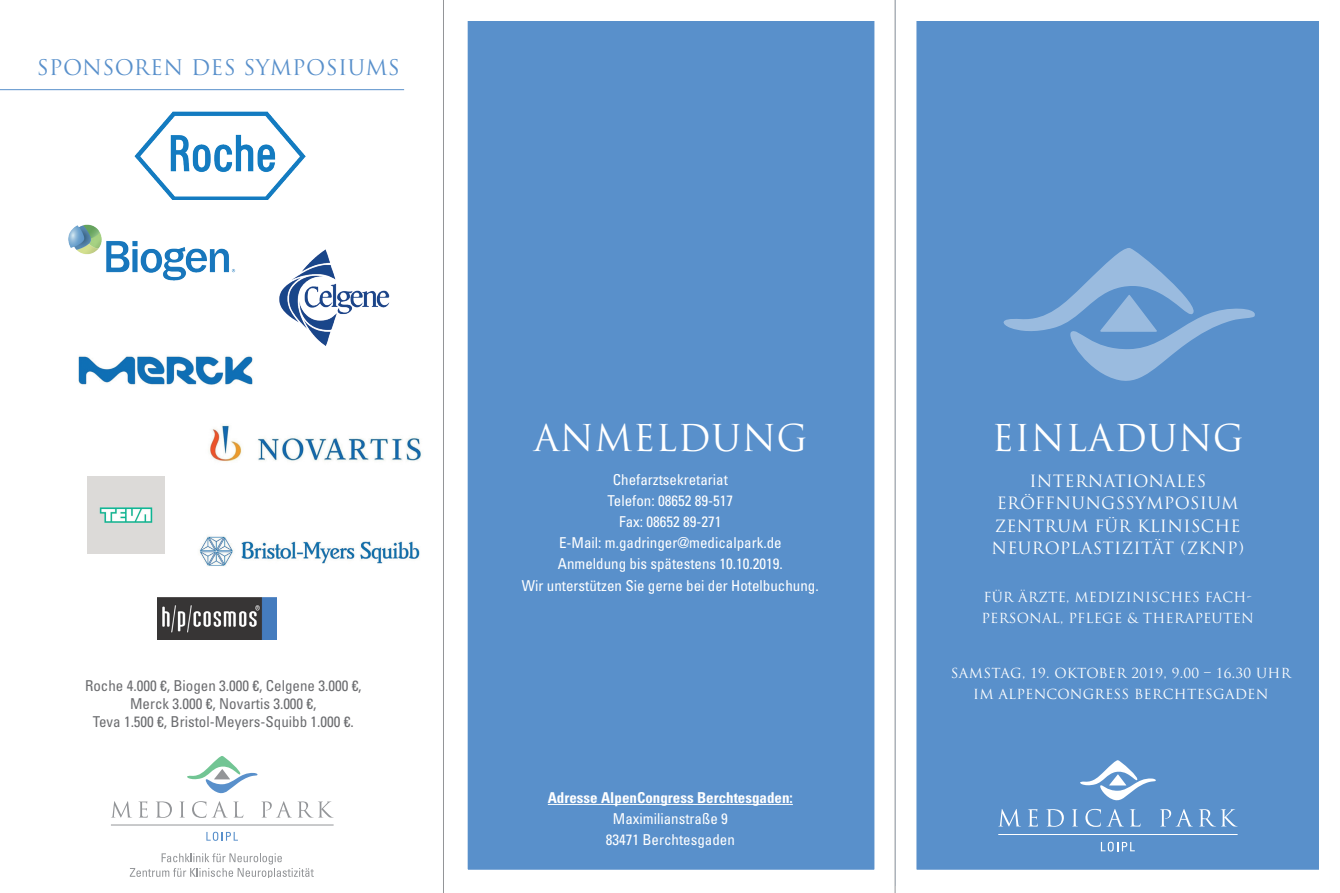
<style>
.page{position:relative;width:1340px;height:893px;background:#fff}
.page>*{position:absolute;margin:0;border:0;box-sizing:border-box;transform-origin:0 0}
.t1{font:36px "Trajan Pro";letter-spacing:.02em;color:#fff}
.t2{font:21px "Trajan Pro";letter-spacing:.02em;color:#5990cb}
.t3{font:16.5px "Trajan Pro";letter-spacing:.02em;color:#fff}
.t4{font:condensed 15px "Univers";color:#fff}
.t5{font:condensed 15px "Univers";color:#6c6d70}
.t6{font:700 condensed 15px "Univers";color:#fff}
.t7{font:13.5px "Trajan Pro";letter-spacing:.02em;color:#fff}
</style>
<div class="page">
<div style="left:456px;top:0;width:883px;height:886px;background:#5990cb"></div>
<svg style="left:1100px;top:842px;width:34px;height:9px"></svg>
<svg style="left:1080px;top:760px;width:76px;height:41px"></svg>
<hr style="left:998px;top:834px;width:239px;height:1px;background:#fff">
<svg style="left:999px;top:809px;width:20px;height:17px"></svg>
<svg style="left:1028px;top:809px;width:10px;height:18px"></svg>
<svg style="left:1046px;top:809px;width:17px;height:18px"></svg>
<svg style="left:1072px;top:809px;width:5px;height:17px"></svg>
<svg style="left:1085px;top:809px;width:38px;height:18px"></svg>
<svg style="left:1129px;top:809px;width:11px;height:18px"></svg>
<svg style="left:1160px;top:809px;width:32px;height:17px"></svg>
<svg style="left:1199px;top:809px;width:37px;height:17px"></svg>
<svg style="left:130px;top:853px;width:184px;height:24px"></svg>
<svg style="left:206px;top:832px;width:32px;height:9px"></svg>
<svg style="left:187px;top:756px;width:71px;height:38px"></svg>
<hr style="left:111px;top:825px;width:222px;height:1px;background:#939598">
<svg style="left:111px;top:801px;width:21px;height:17px"></svg>
<svg style="left:138px;top:801px;width:10px;height:17px"></svg>
<svg style="left:156px;top:801px;width:16px;height:17px"></svg>
<svg style="left:179px;top:801px;width:6px;height:17px"></svg>
<svg style="left:192px;top:801px;width:51px;height:17px"></svg>
<svg style="left:261px;top:801px;width:72px;height:17px"></svg>
<hr style="left:548px;top:804px;width:245px;height:1px;background:#fff">
<hr style="left:0;top:89px;width:404px;height:1px;background:#5990cb">
<img style="left:134px;top:111px;width:172px;height:89px">
<img style="left:68px;top:224px;width:168px;height:57px">
<img style="left:78px;top:356px;width:175px;height:29px">
<img style="left:279px;top:249px;width:111px;height:97px">
<img style="left:209px;top:425px;width:213px;height:37px">
<img style="left:199px;top:536px;width:221px;height:30px">
<img style="left:88px;top:477px;width:76px;height:77px">
<img style="left:157px;top:597px;width:119px;height:42px">
<svg style="left:1003px;top:248px;width:251px;height:133px"></svg>
<div style="left:895px;top:0;width:444px;height:891px;border:21px solid #fff"></div>
<div style="left:446px;top:0;width:449px;height:891px;border:21px solid #fff"></div>
<hr style="left:894px;top:0;width:1px;height:893px;background:#939598">
<hr style="left:443px;top:0;width:1px;height:893px;background:#939598">
<p class="t2" style="left:37px;top:54px;width:364px">SPONSOREN DES SYMPOSIUMS</p>
<p class="t5" style="left:85px;top:676px;width:278px">Roche 4.000 €, Biogen 3.000 €, Celgene 3.000 €,</p>
<p class="t5" style="left:130px;top:694px;width:188px">Merck 3.000 €, Novartis 3.000 €,</p>
<p class="t5" style="left:93px;top:712px;width:263px">Teva 1.500 €, Bristol-Meyers-Squibb 1.000 €.</p>
<p class="t1" style="left:534px;top:415px;width:275px">ANMELDUNG</p>
<p class="t4" style="left:613px;top:470px;width:116px">Chefarztsekretariat</p>
<p class="t4" style="left:607px;top:491px;width:127px">Telefon: 08652 89-517</p>
<p class="t4" style="left:619px;top:512px;width:104px">Fax: 08652 89-271</p>
<p class="t4" style="left:559px;top:533px;width:224px">E-Mail: m.gadringer@medicalpark.de</p>
<p class="t4" style="left:558px;top:554px;width:226px">Anmeldung bis spätestens 10.10.2019.</p>
<p class="t4" style="left:522px;top:576px;width:298px">Wir unterstützen Sie gerne bei der Hotelbuchung.</p>
<p class="t6" style="left:548px;top:788px;width:246px">Adresse AlpenCongress Berchtesgaden:</p>
<p class="t4" style="left:613px;top:809px;width:116px">Maximilianstraße 9</p>
<p class="t4" style="left:605px;top:830px;width:131px">83471 Berchtesgaden</p>
<p class="t1" style="left:991px;top:415px;width:253px">EINLADUNG</p>
<p class="t3" style="left:1029px;top:470px;width:178px">INTERNATIONALES</p>
<p class="t3" style="left:996px;top:493px;width:243px">ERÖFFNUNGSSYMPOSIUM</p>
<p class="t3" style="left:994px;top:515px;width:247px">ZENTRUM FÜR KLINISCHE</p>
<p class="t3" style="left:991px;top:538px;width:254px">NEUROPLASTIZITÄT (ZKNP)</p>
<p class="t7" style="left:983px;top:588px;width:270px">FÜR ÄRZTE, MEDIZINISCHES FACH-</p>
<p class="t7" style="left:981px;top:609px;width:274px">PERSONAL, PFLEGE &amp; THERAPEUTEN</p>
<p class="t7" style="left:950px;top:664px;width:341px">SAMSTAG, 19. OKTOBER 2019, 9.00 – 16.30 UHR</p>
<p class="t7" style="left:973px;top:685px;width:297px">IM ALPENCONGRESS BERCHTESGADEN</p>
</div>
